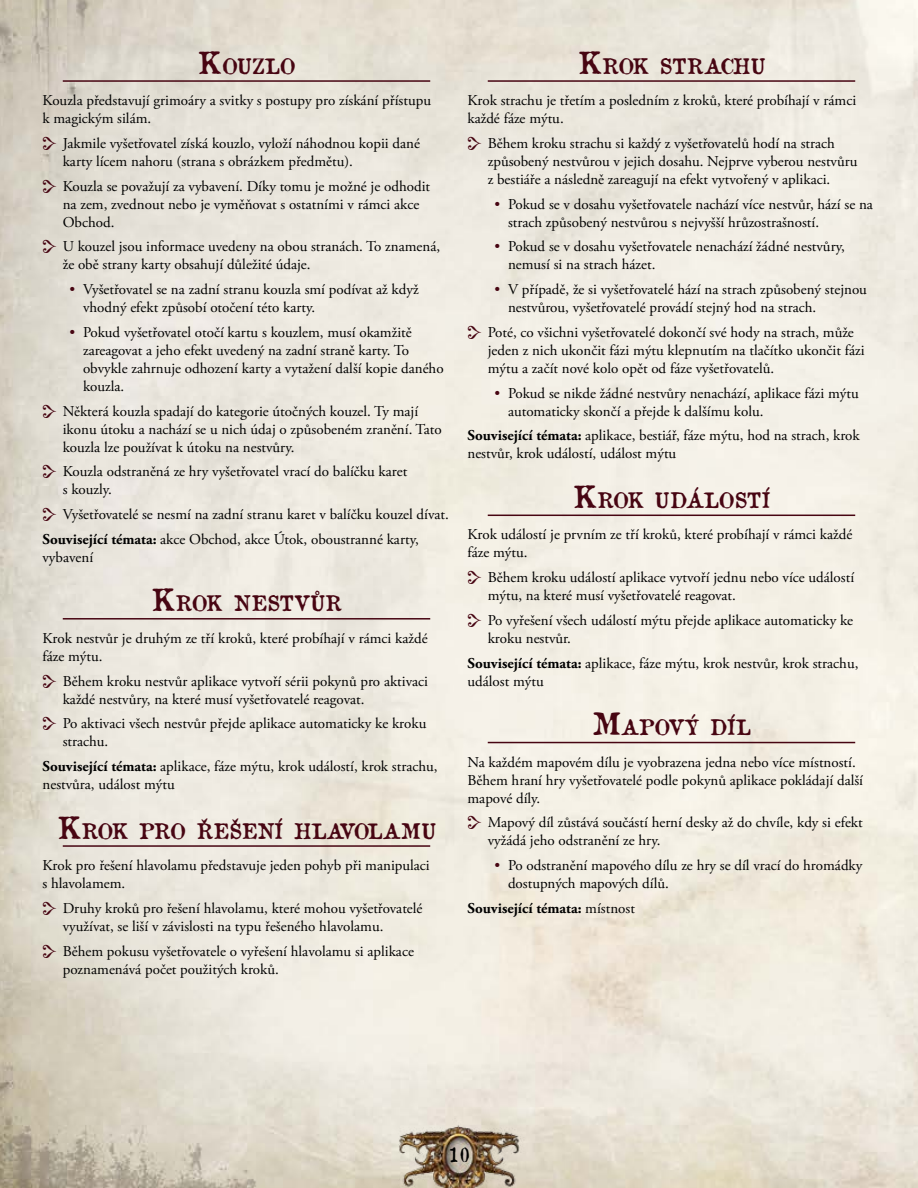
<style>
.page{position:relative;width:918px;height:1188px;background:#fff}
.page>*{position:absolute;margin:0;border:0;box-sizing:border-box;transform-origin:0 0}
.t1{font:21px "Old Newspaper Types Loc";letter-spacing:-.01em;color:#470512}
.t2{font:21px "Old Newspaper Types Loc";letter-spacing:-.035em;color:#470512}
.t3{font:21px "Old Newspaper Types Loc";letter-spacing:-.05em;color:#470512}
.t4{font:19.5px "Old Newspaper Types Loc";color:#000}
.t5{font:15px/18px "Adobe Garamond Pro";color:#000}
.t6{font:700 15px "Adobe Garamond Pro";color:#000}
.s1{font-size:30px}
.s2{color:#470512}
.s3{font-weight:700}
.s4{font-weight:400}
</style>
<div class="page">
<img style="left:353px;top:1110px;width:212px;height:78px">
<hr style="left:63px;top:80px;width:367px;height:2px;background:#470512">
<hr style="left:63px;top:618px;width:367px;height:2px;background:#470512">
<hr style="left:63px;top:845px;width:367px;height:2px;background:#470512">
<hr style="left:488px;top:80px;width:367px;height:2px;background:#470512">
<hr style="left:488px;top:515px;width:367px;height:1px;background:#470512">
<hr style="left:488px;top:742px;width:367px;height:1px;background:#470512">
<svg style="left:43px;top:136px;width:13px;height:14px"></svg>
<svg style="left:43px;top:179px;width:13px;height:14px"></svg>
<svg style="left:43px;top:240px;width:13px;height:13px"></svg>
<svg style="left:43px;top:404px;width:13px;height:14px"></svg>
<svg style="left:43px;top:465px;width:13px;height:13px"></svg>
<svg style="left:43px;top:508px;width:13px;height:13px"></svg>
<svg style="left:43px;top:674px;width:13px;height:14px"></svg>
<svg style="left:43px;top:717px;width:13px;height:13px"></svg>
<svg style="left:43px;top:901px;width:13px;height:14px"></svg>
<svg style="left:43px;top:944px;width:13px;height:14px"></svg>
<svg style="left:468px;top:136px;width:13px;height:14px"></svg>
<svg style="left:468px;top:325px;width:13px;height:14px"></svg>
<svg style="left:468px;top:571px;width:13px;height:13px"></svg>
<svg style="left:468px;top:613px;width:13px;height:14px"></svg>
<svg style="left:468px;top:816px;width:13px;height:13px"></svg>
<h1 class="t1" style="left:197px;top:52px;width:100px"><span class="s1">K</span>OUZLO</h1>
<p class="t5" style="left:43px;top:92px;width:390px">Kouzla představují grimoáry a svitky s postupy pro získání přístupu k magickým silám.</p>
<p class="t5" style="left:63px;top:135px;width:359px">Jakmile vyšetřovatel získá kouzlo, vyloží náhodnou kopii dané karty lícem nahoru (strana s obrázkem předmětu).</p>
<p class="t5" style="left:63px;top:177px;width:369px">Kouzla se považují za vybavení. Díky tomu je možné je odhodit na zem, zvednout nebo je vyměňovat s ostatními v rámci akce<br>Obchod.</p>
<p class="t5" style="left:63px;top:238px;width:379px">U kouzel jsou informace uvedeny na obou stranách. To znamená, že obě strany karty obsahují důležité údaje.</p>
<p class="t5" style="left:83px;top:281px;width:337px;text-indent:-13px"><span class="s2">•</span> Vyšetřovatel se na zadní stranu kouzla smí podívat až když vhodný efekt způsobí otočení této karty.</p>
<p class="t5" style="left:83px;top:324px;width:362px;text-indent:-14px"><span class="s2">•</span> Pokud vyšetřovatel otočí kartu s kouzlem, musí okamžitě zareagovat a jeho efekt uvedený na zadní straně karty. To obvykle zahrnuje odhození karty a vytažení další kopie daného kouzla.</p>
<p class="t5" style="left:63px;top:402px;width:380px">Některá kouzla spadají do kategorie útočných kouzel. Ty mají ikonu útoku a nachází se u nich údaj o způsobeném zranění. Tato kouzla lze používat k útoku na nestvůry.</p>
<p class="t5" style="left:63px;top:463px;width:346px">Kouzla odstraněná ze hry vyšetřovatel vrací do balíčku karet s kouzly.</p>
<p class="t5" style="left:43px;top:502px;width:408px;line-height:24.8px;text-indent:20px">Vyšetřovatelé se nesmí na zadní stranu karet v balíčku kouzel dívat.<br><span class="s3">Související témata:</span> akce Obchod, akce Útok, oboustranné karty,</p>
<p class="t5" style="left:43px;top:549px;width:52px">vybavení</p>
<h1 class="t1" style="left:151px;top:590px;width:192px"><span class="s1">K</span>ROK NESTVŮR</h1>
<p class="t5" style="left:43px;top:630px;width:387px">Krok nestvůr je druhým ze tří kroků, které probíhají v rámci každé fáze mýtu.</p>
<p class="t5" style="left:63px;top:672px;width:367px">Během kroku nestvůr aplikace vytvoří sérii pokynů pro aktivaci každé nestvůry, na které musí vyšetřovatelé reagovat.</p>
<p class="t5" style="left:63px;top:715px;width:365px">Po aktivaci všech nestvůr přejde aplikace automaticky ke kroku strachu.</p>
<p class="t5" style="left:43px;top:758px;width:397px"><span class="s3">Související témata:</span> aplikace, fáze mýtu, krok událostí, krok strachu, nestvůra, událost mýtu</p>
<h1 class="t2" style="left:57px;top:817px;width:380px"><span class="s1">K</span>ROK PRO ŘEŠENÍ HLAVOLAMU</h1>
<p class="t5" style="left:43px;top:857px;width:389px">Krok pro řešení hlavolamu představuje jeden pohyb při manipulaci s hlavolamem.</p>
<p class="t5" style="left:63px;top:900px;width:361px">Druhy kroků pro řešení hlavolamu, které mohou vyšetřovatelé využívat, se liší v závislosti na typu řešeného hlavolamu.</p>
<p class="t5" style="left:63px;top:942px;width:353px">Během pokusu vyšetřovatele o vyřešení hlavolamu si aplikace poznamenává počet použitých kroků.</p>
<h1 class="t3" style="left:578px;top:52px;width:189px"><span class="s1">K</span>ROK STRACHU</h1>
<p class="t5" style="left:468px;top:92px;width:390px">Krok strachu je třetím a posledním z kroků, které probíhají v rámci každé fáze mýtu.</p>
<p class="t5" style="left:488px;top:135px;width:371px">Během kroku strachu si každý z vyšetřovatelů hodí na strach způsobený nestvůrou v jejich dosahu. Nejprve vyberou nestvůru z bestiáře a následně zareagují na efekt vytvořený v aplikaci.</p>
<p class="t5" style="left:508px;top:195px;width:367px;text-indent:-14px"><span class="s2">•</span> Pokud se v dosahu vyšetřovatele nachází více nestvůr, hází se na strach způsobený nestvůrou s nejvyšší hrůzostrašností.</p>
<p class="t5" style="left:508px;top:238px;width:338px;text-indent:-14px"><span class="s2">•</span> Pokud se v dosahu vyšetřovatele nenachází žádné nestvůry, nemusí si na strach házet.</p>
<p class="t5" style="left:508px;top:281px;width:360px;text-indent:-14px"><span class="s2">•</span> V případě, že si vyšetřovatelé hází na strach způsobený stejnou nestvůrou, vyšetřovatelé provádí stejný hod na strach.</p>
<p class="t5" style="left:488px;top:324px;width:378px">Poté, co všichni vyšetřovatelé dokončí své hody na strach, může jeden z nich ukončit fázi mýtu klepnutím na tlačítko ukončit fázi mýtu a začít nové kolo opět od fáze vyšetřovatelů.</p>
<p class="t5" style="left:508px;top:384px;width:352px;text-indent:-14px"><span class="s2">•</span> Pokud se nikde žádné nestvůry nenachází, aplikace fázi mýtu automaticky skončí a přejde k dalšímu kolu.</p>
<p class="t5" style="left:468px;top:427px;width:394px"><span class="s3">Související témata:</span> aplikace, bestiář, fáze mýtu, hod na strach, krok nestvůr, krok událostí, událost mýtu</p>
<h1 class="t1" style="left:573px;top:486px;width:199px"><span class="s1">K</span>ROK UDÁLOSTÍ</h1>
<p class="t5" style="left:468px;top:526px;width:386px">Krok událostí je prvním ze tří kroků, které probíhají v rámci každé fáze mýtu.</p>
<p class="t5" style="left:488px;top:569px;width:368px">Během kroku událostí aplikace vytvoří jednu nebo více událostí mýtu, na které musí vyšetřovatelé reagovat.</p>
<p class="t5" style="left:488px;top:612px;width:367px">Po vyřešení všech událostí mýtu přejde aplikace automaticky ke kroku nestvůr.</p>
<p class="t5" style="left:468px;top:654px;width:392px"><span class="s3">Související témata:</span> aplikace, fáze mýtu, krok nestvůr, krok strachu, událost mýtu</p>
<h1 class="t1" style="left:592px;top:713px;width:161px"><span class="s1">M</span>APOVÝ DÍL</h1>
<p class="t5" style="left:468px;top:753px;width:397px">Na každém mapovém dílu je vyobrazena jedna nebo více místností.<br>Během hraní hry vyšetřovatelé podle pokynů aplikace pokládají další mapové díly.</p>
<p class="t5" style="left:488px;top:814px;width:377px">Mapový díl zůstává součástí herní desky až do chvíle, kdy si efekt vyžádá jeho odstranění ze hry.</p>
<p class="t5" style="left:508px;top:857px;width:356px;text-indent:-14px"><span class="s2">•</span> Po odstranění mapového dílu ze hry se díl vrací do hromádky dostupných mapových dílů.</p>
<p class="t6" style="left:468px;top:899px;width:169px">Související témata: <span class="s4">místnost</span></p>
<h2 class="t4" style="left:448px;top:1142px;width:23px">10</h2>
</div>
